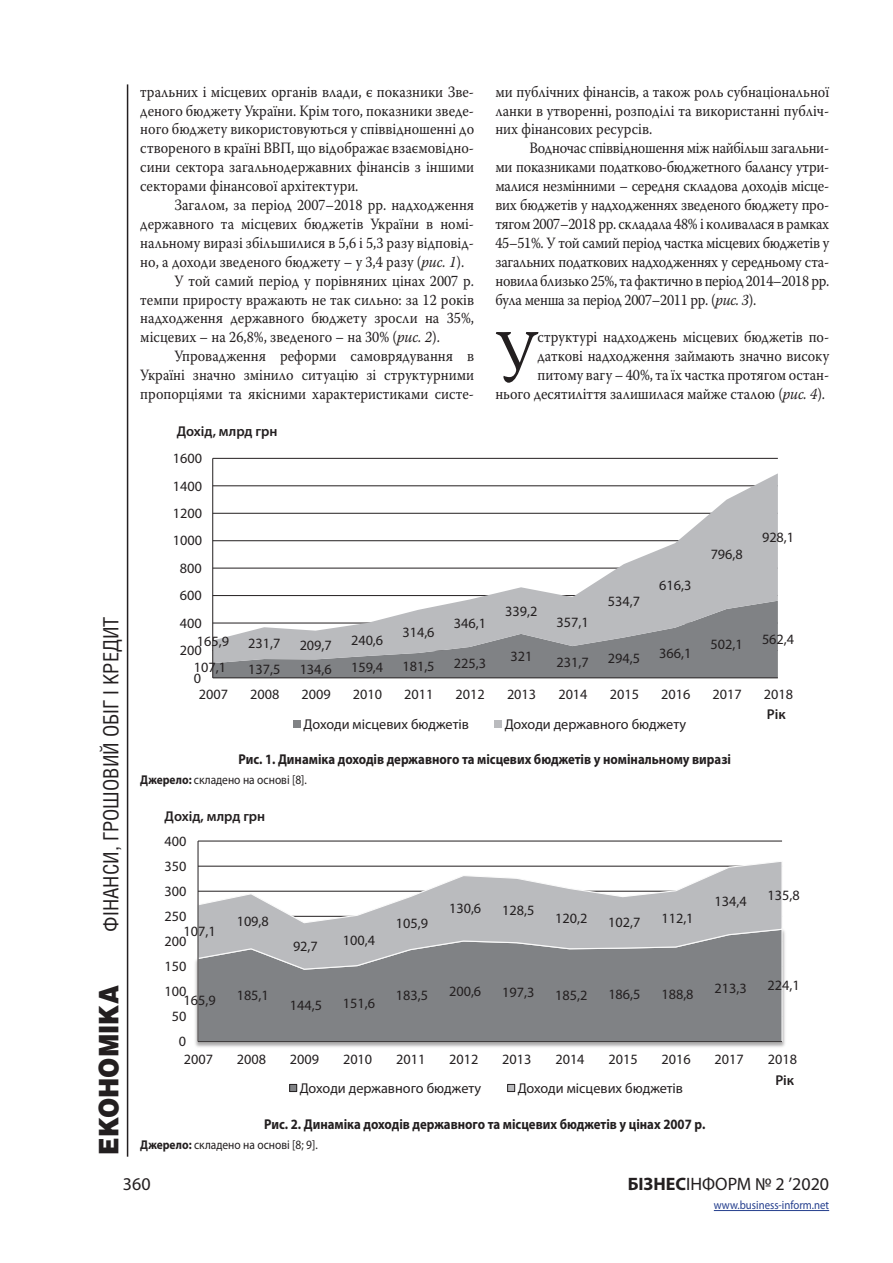
<style>
.page{position:relative;width:893px;height:1263px;background:#fff}
.page>*{position:absolute;margin:0;border:0;box-sizing:border-box;transform-origin:0 0}
.Osnova{font:73.05px "Warnock Pro";color:#231f20;scale:.9 1}
.t1{font:900 27px "Helios";color:#231f20;scale:.9 1}
.t2{font:21px "Helios Cond";color:#231f20}
.t3{font:18px "Myriad Pro";color:#231f20}
.Osnova-2{font:15.75px/18.9px "Warnock Pro";color:#231f20;text-align:justify;scale:.9 1}
.t4{font:14.25px "Myriad Pro";color:#231f20}
.Title_table{font:700 14.25px "Myriad Pro";color:#231f20;scale:.9 1}
.t5{font:600 14.25px "Myriad Pro";color:#231f20}
.Snoska{font:12.75px "Myriad Pro";color:#231f20;scale:.9 1}
.t6{font:12px "Myriad Pro";color:#253f8e;scale:.9 1}
.s1{font-style:italic}
.s2{font-weight:700}
</style>
<div class="page">
<hr style="left:127px;top:84px;width:1px;height:1073px;background:#231f20">
<hr style="left:714px;top:1210px;width:115px;height:1px;background:#253f8e">
<hr style="left:213px;top:458px;width:565px;height:1px;background:#231f20">
<div style="left:213px;top:663px;width:565px;height:14px;background:#808285"></div>
<svg style="left:213px;top:473px;width:565px;height:190px"></svg>
<hr style="left:212px;top:458px;width:1px;height:220px;background:#231f20">
<hr style="left:213px;top:677px;width:565px;height:1px;background:#231f20">
<div style="left:293px;top:720px;width:8px;height:7px;background:#808285"></div>
<div style="left:495px;top:720px;width:7px;height:7px;background:#babbbe"></div>
<hr style="left:198px;top:841px;width:584px;height:1px;background:#231f20">
<img style="left:195px;top:930px;width:590px;height:117px">
<div style="left:197px;top:970px;width:586px;height:73px;background:#808285"></div>
<svg style="left:197px;top:860px;width:586px;height:110px"></svg>
<hr style="left:198px;top:841px;width:1px;height:201px;background:#231f20">
<hr style="left:198px;top:1041px;width:584px;height:1px;background:#231f20">
<div style="left:290px;top:1084px;width:7px;height:7px;background:#808285"></div>
<div style="left:289px;top:1084px;width:8px;height:8px;border:1px solid #231f20"></div>
<div style="left:508px;top:1084px;width:7px;height:7px;background:#babbbe"></div>
<div style="left:507px;top:1084px;width:8px;height:8px;border:1px solid #231f20"></div>
<h3 class="t2" style="left:98px;top:931px;width:316px;rotate:-90deg">ФІНАНСИ, ГРОШОВИЙ ОБІГ І КРЕДИТ</h3>
<h2 class="t1" style="left:92px;top:1154px;width:189px;rotate:-90deg">ЕКОНОМІКА</h2>
<p class="Osnova-2" style="left:140px;top:82px;width:372px">тральних і місцевих органів влади, є показники Зве&shy;деного бюджету України. Крім того, показники зведе&shy;ного бюджету використовуються у співвідношенні до створеного в країні ВВП, що відображає взаємовідно&shy;сини сектора загальнодержавних фінансів з іншими секторами фінансової архітектури.</p>
<p class="Osnova-2" style="left:140px;top:195px;width:372px;text-indent:34px">Загалом, за період 2007–2018 рр. надходження державного та місцевих бюджетів України в номі&shy;нальному виразі збільшилися в 5,6 і 5,3 разу відповід&shy;но, а доходи зведеного бюджету – у 3,4 разу (<span class="s1">рис. 1</span>).</p>
<p class="Osnova-2" style="left:140px;top:271px;width:372px;text-indent:34px">У той самий період у порівняних цінах 2007 р. темпи приросту вражають не так сильно: за 12 років надходження державного бюджету зросли на 35%, місцевих – на 26,8%, зведеного – на 30% (<span class="s1">рис. 2</span>).</p>
<p class="Osnova-2" style="left:140px;top:346px;width:372px;text-indent:34px">Упровадження реформи самоврядування в Україні значно змінило ситуацію зі структурними пропорціями та якісними характеристиками систе-</p>
<p class="t5" style="left:177px;top:422px;width:102px">Дохід, млрд грн</p>
<p class="t4" style="left:173px;top:449px;width:31px">1600</p>
<p class="t4" style="left:173px;top:477px;width:31px">1400</p>
<p class="t4" style="left:173px;top:504px;width:31px">1200</p>
<p class="t4" style="left:173px;top:532px;width:31px">1000</p>
<p class="t4" style="left:180px;top:559px;width:23px">800</p>
<p class="Osnova-2" style="left:495px;top:82px;width:372px">ми публічних фінансів, а також роль субнаціональної ланки в утворенні, розподілі та використанні публіч&shy;них фінансових ресурсів.</p>
<p class="Osnova-2" style="left:495px;top:138px;width:372px;text-indent:34px">Водночас співвідношення між найбільш загальни&shy;ми показниками податково-бюджетного балансу утри&shy;малися незмінними – середня складова доходів місце&shy;вих бюджетів у надходженнях зведеного бюджету про&shy;тягом 2007–2018 рр. складала 48% і коливалася в рамках 45–51%. У той самий період частка місцевих бюджетів у загальних податкових надходженнях у середньому ста&shy;новила близько 25%, та фактично в період 2014–2018 рр. була менша за період 2007–2011 рр. (<span class="s1">рис. 3</span>).</p>
<p class="Osnova" style="left:495px;top:312px;width:49px">У</p>
<p class="Osnova-2" style="left:495px;top:327px;width:372px;text-align:right">структурі надходжень місцевих бюджетів по&shy;даткові надходження займають значно високу питому вагу – 40%, та їх частка протягом остан-<br>нього десятиліття залишилася майже сталою (<span class="s1">рис. 4</span>).</p>
<p class="t4" style="left:711px;top:546px;width:34px">796,8</p>
<p class="t4" style="left:762px;top:529px;width:34px">928,1</p>
<p class="t4" style="left:659px;top:577px;width:34px">616,3</p>
<p class="t4" style="left:180px;top:587px;width:23px">600</p>
<p class="t4" style="left:608px;top:592px;width:34px">534,7</p>
<p class="t4" style="left:505px;top:602px;width:34px">339,2</p>
<p class="t4" style="left:556px;top:613px;width:34px">357,1</p>
<p class="t4" style="left:180px;top:614px;width:23px">400</p>
<p class="t4" style="left:454px;top:615px;width:34px">346,1</p>
<p class="t4" style="left:402px;top:623px;width:34px">314,6</p>
<p class="t4" style="left:197px;top:633px;width:34px">165,9</p>
<p class="t4" style="left:762px;top:631px;width:34px">562,4</p>
<p class="t4" style="left:248px;top:635px;width:34px">231,7</p>
<p class="t4" style="left:300px;top:636px;width:34px">209,7</p>
<p class="t4" style="left:351px;top:631px;width:34px">240,6</p>
<p class="t4" style="left:711px;top:635px;width:34px">502,1</p>
<p class="t4" style="left:180px;top:642px;width:23px">200</p>
<p class="t4" style="left:556px;top:653px;width:34px">231,7</p>
<p class="t4" style="left:608px;top:649px;width:34px">294,5</p>
<p class="t4" style="left:659px;top:644px;width:34px">366,1</p>
<p class="t4" style="left:510px;top:647px;width:23px">321</p>
<p class="t4" style="left:194px;top:658px;width:34px">107,1</p>
<p class="t4" style="left:248px;top:660px;width:34px">137,5</p>
<p class="t4" style="left:300px;top:660px;width:34px">134,6</p>
<p class="t4" style="left:351px;top:658px;width:34px">159,4</p>
<p class="t4" style="left:402px;top:657px;width:34px">181,5</p>
<p class="t4" style="left:454px;top:654px;width:34px">225,3</p>
<p class="t4" style="left:194px;top:669px;width:9px">0</p>
<p class="t4" style="left:199px;top:686px;width:31px">2007</p>
<p class="t4" style="left:250px;top:686px;width:31px">2008</p>
<p class="t4" style="left:301px;top:686px;width:31px">2009</p>
<p class="t4" style="left:353px;top:686px;width:31px">2010</p>
<p class="t4" style="left:404px;top:686px;width:31px">2011</p>
<p class="t4" style="left:456px;top:686px;width:31px">2012</p>
<p class="t4" style="left:507px;top:686px;width:31px">2013</p>
<p class="t4" style="left:558px;top:686px;width:31px">2014</p>
<p class="t4" style="left:610px;top:686px;width:31px">2015</p>
<p class="t4" style="left:661px;top:686px;width:31px">2016</p>
<p class="t4" style="left:712px;top:686px;width:31px">2017</p>
<p class="t4" style="left:764px;top:686px;width:31px">2018</p>
<p class="t4" style="left:303px;top:715px;width:167px">Доходи місцевих бюджетів</p>
<p class="t4" style="left:505px;top:715px;width:183px">Доходи державного бюджету</p>
<p class="t5" style="left:767px;top:705px;width:20px">Рік</p>
<p class="Title_table" style="left:238px;top:750px;width:549px">Рис. 1. Динаміка доходів державного та місцевих бюджетів у номінальному виразі</p>
<p class="Snoska" style="left:140px;top:771px;width:187px"><span class="s2">Джерело:</span> складено на основі [8].</p>
<p class="t5" style="left:165px;top:807px;width:102px">Дохід, млрд грн</p>
<p class="t4" style="left:165px;top:832px;width:23px">400</p>
<p class="t4" style="left:165px;top:857px;width:23px">350</p>
<p class="t4" style="left:165px;top:882px;width:23px">300</p>
<p class="t4" style="left:165px;top:907px;width:23px">250</p>
<p class="t4" style="left:184px;top:923px;width:34px">107,1</p>
<p class="t4" style="left:165px;top:932px;width:23px">200</p>
<p class="t4" style="left:165px;top:958px;width:23px">150</p>
<p class="t4" style="left:237px;top:912px;width:34px">109,8</p>
<p class="t4" style="left:165px;top:983px;width:23px">100</p>
<p class="t4" style="left:184px;top:991px;width:34px">165,9</p>
<p class="t4" style="left:237px;top:986px;width:34px">185,1</p>
<p class="t4" style="left:172px;top:1008px;width:16px">50</p>
<p class="t4" style="left:179px;top:1033px;width:9px">0</p>
<p class="t4" style="left:293px;top:937px;width:26px">92,7</p>
<p class="t4" style="left:343px;top:931px;width:34px">100,4</p>
<p class="t4" style="left:290px;top:996px;width:34px">144,5</p>
<p class="t4" style="left:343px;top:995px;width:34px">151,6</p>
<p class="t4" style="left:396px;top:914px;width:34px">105,9</p>
<p class="t4" style="left:449px;top:899px;width:34px">130,6</p>
<p class="t4" style="left:502px;top:901px;width:34px">128,5</p>
<p class="t4" style="left:555px;top:910px;width:34px">120,2</p>
<p class="t4" style="left:608px;top:913px;width:34px">102,7</p>
<p class="t4" style="left:661px;top:910px;width:34px">112,1</p>
<p class="t4" style="left:396px;top:987px;width:34px">183,5</p>
<p class="t4" style="left:449px;top:982px;width:34px">200,6</p>
<p class="t4" style="left:502px;top:983px;width:34px">197,3</p>
<p class="t4" style="left:555px;top:986px;width:34px">185,2</p>
<p class="t4" style="left:608px;top:986px;width:34px">186,5</p>
<p class="t4" style="left:661px;top:985px;width:34px">188,8</p>
<p class="t4" style="left:714px;top:892px;width:34px">134,4</p>
<p class="t4" style="left:768px;top:886px;width:34px">135,8</p>
<p class="t4" style="left:714px;top:979px;width:34px">213,3</p>
<p class="t4" style="left:768px;top:976px;width:34px">224,1</p>
<p class="t4" style="left:184px;top:1050px;width:31px">2007</p>
<p class="t4" style="left:237px;top:1050px;width:31px">2008</p>
<p class="t4" style="left:290px;top:1050px;width:31px">2009</p>
<p class="t4" style="left:343px;top:1050px;width:31px">2010</p>
<p class="t4" style="left:396px;top:1050px;width:31px">2011</p>
<p class="t4" style="left:449px;top:1050px;width:31px">2012</p>
<p class="t4" style="left:502px;top:1050px;width:31px">2013</p>
<p class="t4" style="left:555px;top:1050px;width:31px">2014</p>
<p class="t4" style="left:608px;top:1050px;width:31px">2015</p>
<p class="t4" style="left:662px;top:1050px;width:31px">2016</p>
<p class="t4" style="left:715px;top:1050px;width:31px">2017</p>
<p class="t4" style="left:768px;top:1050px;width:31px">2018</p>
<p class="t4" style="left:300px;top:1079px;width:183px">Доходи державного бюджету</p>
<p class="t4" style="left:518px;top:1079px;width:167px">Доходи місцевих бюджетів</p>
<p class="t5" style="left:775px;top:1071px;width:20px">Рік</p>
<p class="Title_table" style="left:264px;top:1115px;width:492px">Рис. 2. Динаміка доходів державного та місцевих бюджетів у цінах 2007 р.</p>
<p class="Snoska" style="left:140px;top:1136px;width:199px"><span class="s2">Джерело:</span> складено на основі [8; 9].</p>
<p class="t3" style="left:123px;top:1173px;width:29px">360</p>
<p class="t3" style="left:628px;top:1173px;width:203px"><span class="s2">БІЗНЕС</span>ІНФОРМ № 2 ’2020</p>
<p class="t6" style="left:714px;top:1198px;width:130px">www.business-inform.net</p>
</div>
